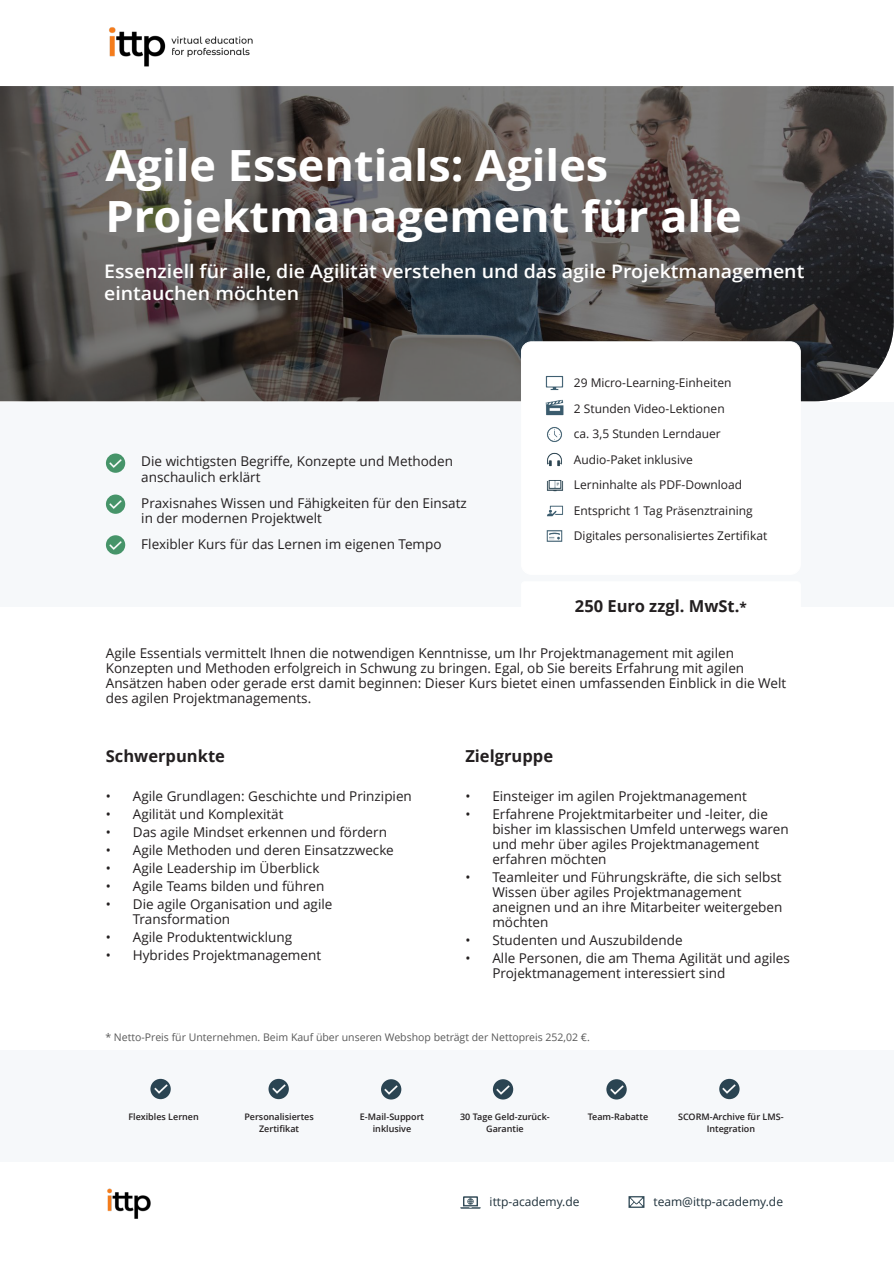
<style>
.page{position:relative;width:894px;height:1263px;background:#fff}
.page>*{position:absolute;margin:0;border:0;box-sizing:border-box;transform-origin:0 0}
.t1{font:700 43.05px/51.6px "Open Sans";color:#fff;scale:1.05 1}
.t2{font:600 18.6px/22.4px "Open Sans";color:#fff;scale:1.05 1}
.t3{font:700 16.5px "Open Sans";color:#231f20}
.t4{font:13.5px/15px "Open Sans";color:#231f20}
.t5{font:12px/25.5px "Open Sans";color:#231f20}
.t6{font:12px "Open Sans";color:#1e303a}
.t7{font:10.5px "Open Sans";color:#595959}
.t8{font:600 9px/12px "Open Sans";color:#231f20;text-align:center}
.s1{font-size:13.5px}
</style>
<div class="page">
<svg style="left:0;top:86px;width:893px;height:315px;background:#545150"></svg>
<img style="left:109px;top:27px;width:144px;height:40px">
<div style="left:0;top:1050px;width:893px;height:111px;background:#f6f8fa"></div>
<div style="left:0;top:402px;width:893px;height:205px;background:#f6f8fa"></div>
<img style="left:107px;top:1188px;width:44px;height:31px">
<img style="left:460px;top:1196px;width:20px;height:13px">
<img style="left:628px;top:1196px;width:17px;height:12px">
<div style="left:521px;top:342px;width:279px;height:232px;background:#fff;border:1px solid #fff;border-radius:10px"></div>
<div style="left:521px;top:582px;width:279px;height:76px;background:#fff;border:1px solid #fff;border-radius:3px"></div>
<img style="left:546px;top:530px;width:17px;height:12px">
<img style="left:547px;top:505px;width:16px;height:12px">
<svg style="left:106px;top:453px;width:19px;height:20px"></svg>
<svg style="left:109px;top:457px;width:13px;height:13px"></svg>
<svg style="left:106px;top:494px;width:19px;height:20px"></svg>
<svg style="left:109px;top:498px;width:13px;height:13px"></svg>
<div style="left:106px;top:535px;width:19px;height:20px;background:#469469;border-radius:50%"></div>
<svg style="left:109px;top:541px;width:13px;height:9px"></svg>
<img style="left:545px;top:375px;width:19px;height:16px">
<img style="left:545px;top:399px;width:19px;height:17px">
<img style="left:547px;top:427px;width:15px;height:15px">
<div style="left:150px;top:1079px;width:21px;height:20px;background:#2a4452;border-radius:50%"></div>
<svg style="left:154px;top:1084px;width:13px;height:10px"></svg>
<div style="left:268px;top:1079px;width:21px;height:20px;background:#2a4452;border-radius:50%"></div>
<svg style="left:272px;top:1084px;width:13px;height:10px"></svg>
<div style="left:381px;top:1079px;width:20px;height:20px;background:#2a4452;border-radius:50%"></div>
<svg style="left:384px;top:1085px;width:13px;height:10px"></svg>
<svg style="left:492px;top:1079px;width:21px;height:20px"></svg>
<svg style="left:496px;top:1083px;width:13px;height:13px"></svg>
<div style="left:606px;top:1079px;width:20px;height:20px;background:#2a4452;border-radius:50%"></div>
<img style="left:610px;top:1085px;width:13px;height:10px">
<div style="left:719px;top:1079px;width:20px;height:20px;background:#2a4452;border-radius:50%"></div>
<svg style="left:722px;top:1084px;width:13px;height:10px"></svg>
<img style="left:547px;top:452px;width:15px;height:15px">
<img style="left:546px;top:480px;width:17px;height:12px">
<h1 class="t1" style="left:105px;top:144px;width:607px">Agile Essentials: Agiles<br>Projektmanagement für alle</h1>
<h2 class="t2" style="left:104px;top:261px;width:668px">Essenziell für alle, die Agilität verstehen und das agile Projektmanagement eintauchen möchten</h2>
<p class="t4" style="left:141px;top:455px;width:313px;line-height:15.6px">Die wichtigsten Begriffe, Konzepte und Methoden anschaulich erklärt</p>
<p class="t4" style="left:141px;top:496px;width:327px;line-height:15.6px">Praxisnahes Wissen und Fähigkeiten für den Einsatz in der modernen Projektwelt</p>
<p class="t4" style="left:141px;top:538px;width:302px">Flexibler Kurs für das Lernen im eigenen Tempo</p>
<p class="t5" style="left:573px;top:371px;width:195px">29 Micro-Learning-Einheiten<br>2 Stunden Video-Lektionen<br>ca. 3,5 Stunden Lerndauer<br>Audio-Paket inklusive<br>Lerninhalte als PDF-Download<br>Entspricht 1 Tag Präsenztraining<br>Digitales personalisiertes Zertifikat</p>
<p class="t3" style="left:574px;top:599px;width:173px">250 Euro zzgl. MwSt.<span class="s1">*</span></p>
<p class="t4" style="left:106px;top:647px;width:681px">Agile Essentials vermittelt Ihnen die notwendigen Kenntnisse, um Ihr Projektmanagement mit agilen Konzepten und Methoden erfolgreich in Schwung zu bringen. Egal, ob Sie bereits Erfahrung mit agilen Ansätzen haben oder gerade erst damit beginnen: Dieser Kurs bietet einen umfassenden Einblick in die Welt des agilen Projektmanagements.</p>
<p class="t3" style="left:106px;top:749px;width:121px">Schwerpunkte</p>
<p class="t4" style="left:106px;top:790px;width:307px">• Agile Grundlagen: Geschichte und Prinzipien</p>
<p class="t4" style="left:106px;top:808px;width:179px">• Agilität und Komplexität</p>
<p class="t4" style="left:106px;top:826px;width:282px">• Das agile Mindset erkennen und fördern</p>
<p class="t4" style="left:106px;top:844px;width:289px">• Agile Methoden und deren Einsatzzwecke</p>
<p class="t4" style="left:106px;top:862px;width:215px">• Agile Leadership im Überblick</p>
<p class="t4" style="left:106px;top:880px;width:220px">• Agile Teams bilden und führen</p>
<p class="t4" style="left:133px;top:898px;width:201px;text-indent:-27px">• Die agile Organisation und agile<br>Transformation</p>
<p class="t4" style="left:106px;top:931px;width:188px">• Agile Produktentwicklung</p>
<p class="t4" style="left:106px;top:949px;width:217px">• Hybrides Projektmanagement</p>
<p class="t3" style="left:465px;top:749px;width:89px">Zielgruppe</p>
<p class="t4" style="left:465px;top:790px;width:283px">• Einsteiger im agilen Projektmanagement</p>
<p class="t4" style="left:492px;top:808px;width:297px;text-indent:-27px">• Erfahrene Projektmitarbeiter und -leiter, die bisher im klassischen Umfeld unterwegs waren und mehr über agiles Projektmanagement erfahren möchten</p>
<p class="t4" style="left:492px;top:871px;width:291px;text-indent:-27px">• Teamleiter und Führungskräfte, die sich selbst Wissen über agiles Projektmanagement aneignen und an ihre Mitarbeiter weitergeben möchten</p>
<p class="t4" style="left:465px;top:934px;width:219px">• Studenten und Auszubildende</p>
<p class="t4" style="left:492px;top:952px;width:299px;text-indent:-27px">• Alle Personen, die am Thema Agilität und agiles<br>Projektmanagement interessiert sind</p>
<p class="t7" style="left:105px;top:1033px;width:486px">* Netto-Preis für Unternehmen. Beim Kauf über unseren Webshop beträgt der Nettopreis 252,02 €.</p>
<p class="t8" style="left:128px;top:1111px;width:72px">Flexibles Lernen</p>
<p class="t8" style="left:244px;top:1111px;width:71px">Personalisiertes<br>Zertifikat</p>
<p class="t8" style="left:360px;top:1111px;width:66px">E-Mail-Support inklusive</p>
<p class="t8" style="left:460px;top:1111px;width:91px">30 Tage Geld-zurück-<br>Garantie</p>
<p class="t8" style="left:587px;top:1111px;width:62px">Team-Rabatte</p>
<p class="t8" style="left:677px;top:1111px;width:107px">SCORM-Archive für LMS-<br>Integration</p>
<p class="t6" style="left:489px;top:1197px;width:91px">ittp-academy.de</p>
<p class="t6" style="left:653px;top:1197px;width:131px">team@ittp-academy.de</p>
</div>
